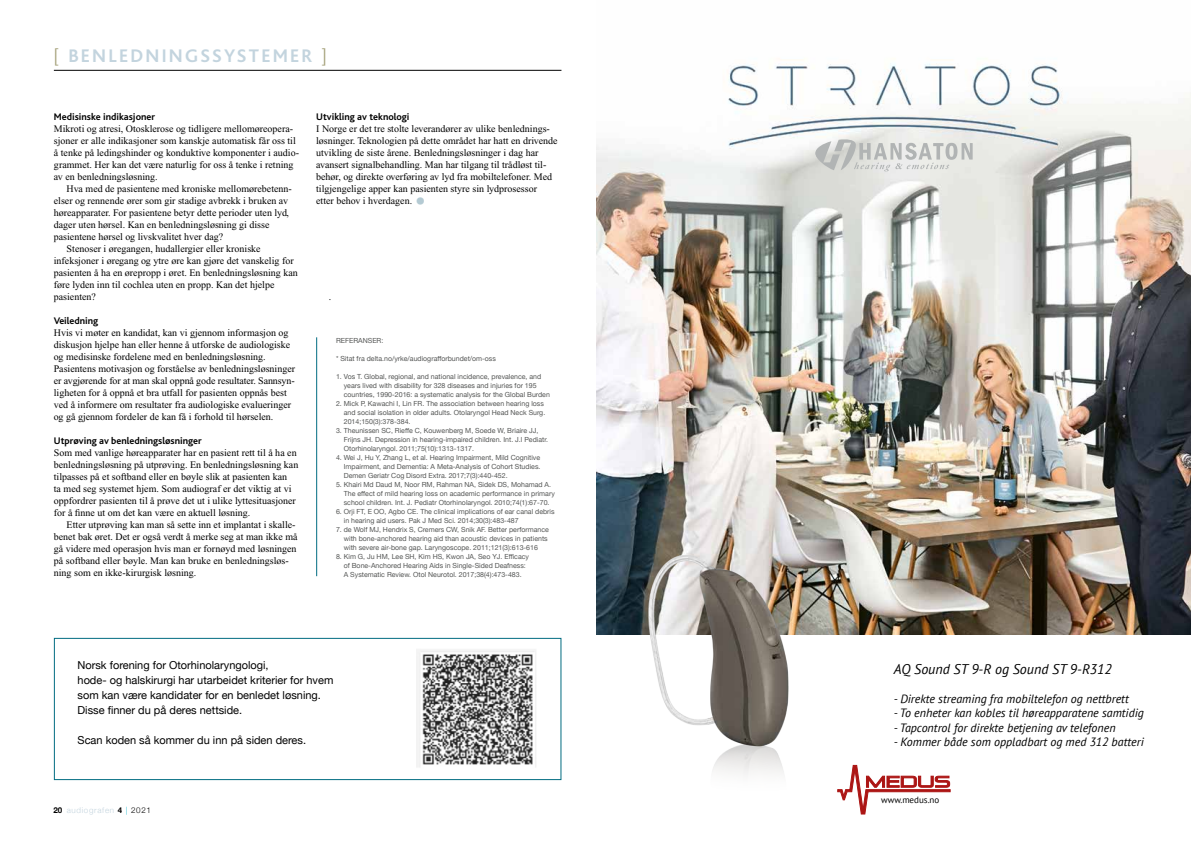
<style>
.page{position:relative;width:1191px;height:842px;background:#fff}
.page>*{position:absolute;margin:0;border:0;box-sizing:border-box;transform-origin:0 0}
.t1{font:700 45px "Times New Roman";color:#b4cad3}
.t2{font:700 19.1px "Bliss";letter-spacing:.12em;color:#c3d4de}
.t3{font:italic 14px "PT Sans";color:#000}
.t4{font:italic 12px "PT Sans";color:#000}
.t5{font:11px/15px "Helvetica Neue";color:#000}
.t6{font:10px/12px "Times New Roman";color:#000}
.t7{font:700 10px "Bliss";color:#000}
.t8{font:9px "PT Sans";color:#000}
.t9{font:300 8px "Helvetica Neue";letter-spacing:.085em;color:#c3d4de}
.t10{font:7px/9px "Helvetica Neue";color:#555756}
.s1{font-family:"Helvetica Neue";font-weight:300;color:#a4a078}
.s2{font-weight:700;color:#000}
.s3{color:#21b8cf}
.s4{color:#000}
</style>
<div class="page">
<hr style="left:54px;top:70px;width:507px;height:1px;background:#000">
<img style="left:596px;top:63px;width:595px;height:571px">
<svg style="left:837px;top:765px;width:113px;height:49px"></svg>
<img style="left:637px;top:548px;width:162px;height:227px">
<svg style="left:815px;top:139px;width:157px;height:32px;background:#d4d6d3"></svg>
<div style="left:54px;top:638px;width:507px;height:142px;border:1px solid #006c81"></div>
<img style="left:416px;top:649px;width:120px;height:118px">
<hr style="left:316px;top:337px;width:1px;height:239px;background:#006c81">
<h2 class="t2" style="left:54px;top:46px;width:274px"><span class="s1">[</span> BENLEDNINGSSYSTEMER <span class="s1">]</span></h2>
<p class="t7" style="left:54px;top:112px;width:103px">Medisinske indikasjoner</p>
<p class="t6" style="left:54px;top:123px;width:247px">Mikroti og atresi, Otosklerose og tidligere mellomøreopera&shy;sjoner er alle indikasjoner som kanskje automatisk får oss til å tenke på ledingshinder og konduktive komponenter i audio&shy;grammet. Her kan det være naturlig for oss å tenke i retning av en benledningsløsning.</p>
<p class="t6" style="left:67px;top:183px;width:226px">Hva med de pasientene med kroniske mellomørebetenn-</p>
<p class="t6" style="left:54px;top:195px;width:236px">elser og rennende ører som gir stadige avbrekk i bruken av</p>
<p class="t6" style="left:54px;top:207px;width:236px">høreapparater. For pasientene betyr dette perioder uten lyd,</p>
<p class="t6" style="left:54px;top:219px;width:217px">dager uten hørsel. Kan en benledningsløsning gi disse</p>
<p class="t6" style="left:54px;top:231px;width:171px">pasientene hørsel og livskvalitet hver dag?</p>
<p class="t6" style="left:67px;top:243px;width:195px">Stenoser i øregangen, hudallergier eller kroniske</p>
<p class="t6" style="left:54px;top:255px;width:241px">infeksjoner i øregang og ytre øre kan gjøre det vanskelig for</p>
<p class="t6" style="left:54px;top:267px;width:245px">pasienten å ha en ørepropp i øret. En benledningsløsning kan</p>
<p class="t6" style="left:54px;top:279px;width:222px">føre lyden inn til cochlea uten en propp. Kan det hjelpe</p>
<p class="t6" style="left:54px;top:291px;width:44px">pasienten?</p>
<p class="t7" style="left:54px;top:316px;width:46px">Veiledning</p>
<p class="t6" style="left:54px;top:327px;width:243px">Hvis vi møter en kandidat, kan vi gjennom informasjon og diskusjon hjelpe han eller henne å utforske de audiologiske og medisinske fordelene med en benledningsløsning.<br>Pasientens motivasjon og forståelse av benledningsløsninger er avgjørende for at man skal oppnå gode resultater. Sannsyn&shy;ligheten for å oppnå et bra utfall for pasienten oppnås best ved å informere om resultater fra audiologiske evalueringer og gå gjennom fordeler de kan få i forhold til hørselen.</p>
<p class="t7" style="left:54px;top:436px;width:149px">Utprøving av benledningsløsninger</p>
<p class="t6" style="left:54px;top:447px;width:246px">Som med vanlige høreapparater har en pasient rett til å ha en benledningsløsning på utprøving. En benledningsløsning kan tilpasses på et softband eller en bøyle slik at pasienten kan<br>ta med seg systemet hjem. Som audiograf er det viktig at vi oppfordrer pasienten til å prøve det ut i ulike lyttesituasjoner for å finne ut om det kan være en aktuell løsning.</p>
<p class="t6" style="left:54px;top:519px;width:245px;text-indent:13px">Etter utprøving kan man så sette inn et implantat i skalle&shy;benet bak øret. Det er også verdt å merke seg at man ikke må gå videre med operasjon hvis man er fornøyd med løsningen på softband eller bøyle. Man kan bruke en benledningsløs&shy;ning som en ikke-kirurgisk løsning.</p>
<p class="t7" style="left:316px;top:112px;width:95px">Utvikling av teknologi</p>
<p class="t6" style="left:316px;top:123px;width:243px">I Norge er det tre stolte leverandører av ulike benlednings&shy;løsninger. Teknologien på dette området har hatt en drivende utvikling de siste årene. Benledningsløsninger i dag har avansert signalbehandling. Man har tilgang til trådløst til&shy;behør, og direkte overføring av lyd fra mobiltelefoner. Med tilgjengelige apper kan pasienten styre sin lydprosessor<br>etter behov i hverdagen.</p>
<h1 class="t1" style="left:415px;top:164px;width:13px">.</h1>
<p class="t6" style="left:329px;top:291px;width:4px">.</p>
<p class="t10" style="left:336px;top:336px;width:49px">REFERANSER:</p>
<p class="t10" style="left:336px;top:354px;width:161px">* Sitat fra delta.no/yrke/audiografforbundet/om-oss</p>
<p class="t10" style="left:344px;top:372px;width:208px;text-indent:-8px">1. Vos T. Global, regional, and national incidence, prevalence, and years lived with disability for 328 diseases and injuries for 195 countries, 1990-2016: a systematic analysis for the Global Burden</p>
<p class="t10" style="left:344px;top:399px;width:203px;text-indent:-8px">2. Mick P, Kawachi I, Lin FR. The association between hearing loss and social isolation in older adults. Otolaryngol Head Neck Surg.<br>2014;150(3):378-384.</p>
<p class="t10" style="left:344px;top:426px;width:206px;text-indent:-8px">3. Theunissen SC, Rieffe C, Kouwenberg M, Soede W, Briaire JJ,<br>Frijns JH. Depression in hearing-impaired children. Int. J.l Pediatr.<br>Otorhinolaryngol. 2011;75(10):1313-1317.</p>
<p class="t10" style="left:344px;top:453px;width:198px;text-align:justify;text-indent:-8px">4. Wei J, Hu Y, Zhang L, et al. Hearing Impairment, Mild Cognitive Impairment, and Dementia: A Meta-Analysis of Cohort Studies.<br>Demen Geriatr Cog Disord Extra. 2017;7(3):440-452.</p>
<p class="t10" style="left:344px;top:480px;width:212px;text-indent:-8px">5. Khairi Md Daud M, Noor RM, Rahman NA, Sidek DS, Mohamad A.<br>The effect of mild hearing loss on academic performance in primary school children. Int. J. Pediatr Otorhinolaryngol. 2010;74(1):67-70.</p>
<p class="t10" style="left:344px;top:507px;width:212px;text-indent:-8px">6. Orji FT, E OO, Agbo CE. The clinical implications of ear canal debris in hearing aid users. Pak J Med Sci. 2014;30(3):483-487</p>
<p class="t10" style="left:344px;top:525px;width:207px;text-indent:-8px">7. de Wolf MJ, Hendrix S, Cremers CW, Snik AF. Better performance with bone-anchored hearing aid than acoustic devices in patients with severe air-bone gap. Laryngoscope. 2011;121(3):613-616</p>
<p class="t10" style="left:344px;top:552px;width:187px;text-indent:-8px">8. Kim G, Ju HM, Lee SH, Kim HS, Kwon JA, Seo YJ. Efficacy of Bone-Anchored Hearing Aids in Single-Sided Deafness:<br>A Systematic Review. Otol Neurotol. 2017;38(4):473-483.</p>
<p class="t5" style="left:78px;top:658px;width:257px">Norsk forening for Otorhinolaryngologi,<br>hode- og halskirurgi har utarbeidet kriterier for hvem som kan være kandidater for en benledet løsning.<br>Disse finner du på deres nettside.</p>
<p class="t5" style="left:78px;top:733px;width:230px">Scan koden så kommer du inn på siden deres.</p>
<p class="t9" style="left:53px;top:804px;width:99px"><span class="s2">20</span> audiografen <span class="s2">4</span> <span class="s3">|</span> <span class="s4">2021</span></p>
<h3 class="t3" style="left:894px;top:660px;width:219px">AQ Sound ST 9-R og Sound ST 9-R312</h3>
<p class="t4" style="left:894px;top:691px;width:236px">- Direkte streaming fra mobiltelefon og nettbrett</p>
<p class="t4" style="left:894px;top:705px;width:251px">- To enheter kan kobles til høreapparatene samtidig</p>
<p class="t4" style="left:894px;top:720px;width:223px">- Tapcontrol for direkte betjening av telefonen</p>
<p class="t4" style="left:894px;top:734px;width:251px">- Kommer både som oppladbart og med 312 batteri</p>
<p class="t8" style="left:881px;top:794px;width:60px">www.medus.no</p>
</div>
